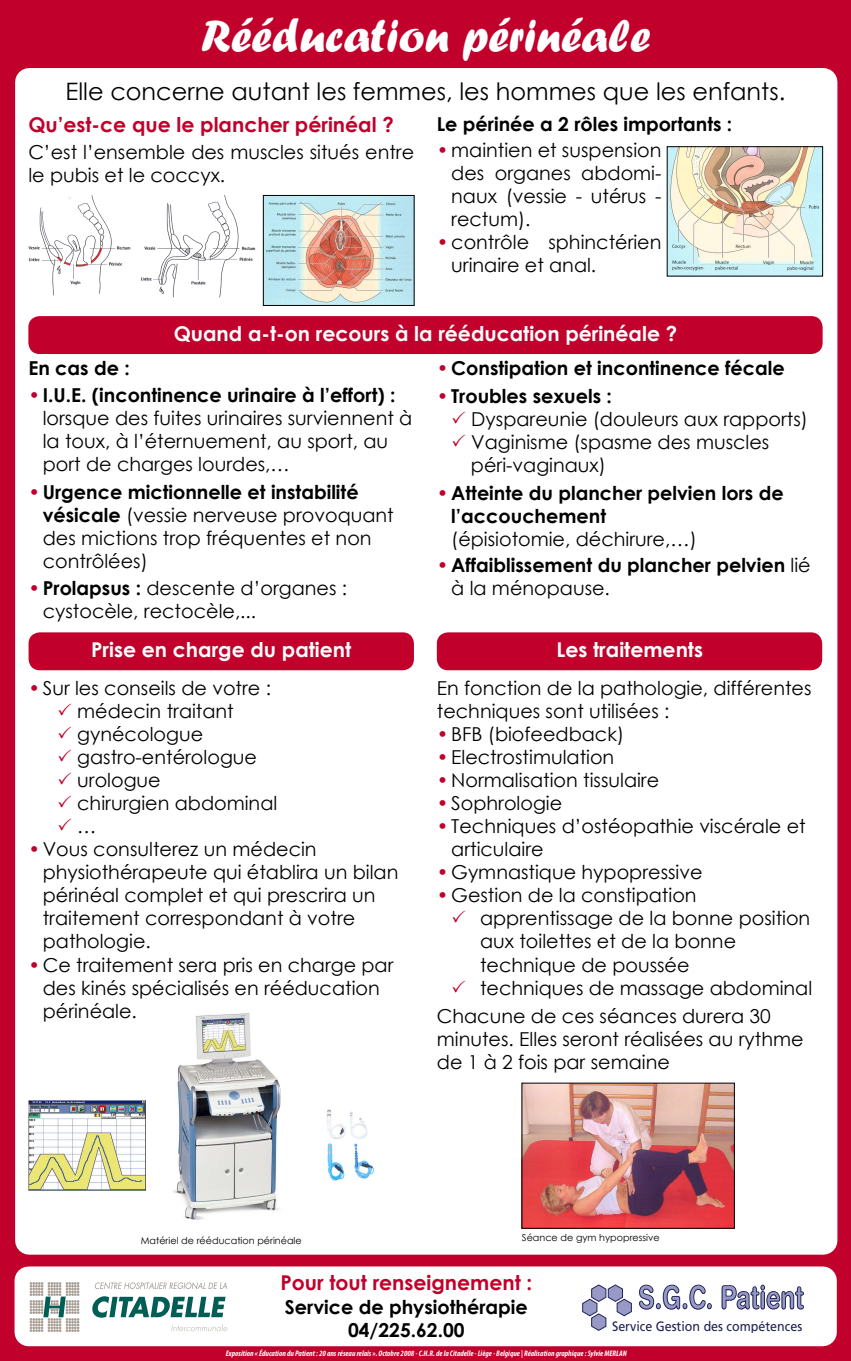
<style>
.page{position:relative;width:851px;height:1361px;background:#fff}
.page>*{position:absolute;margin:0;border:0;box-sizing:border-box;transform-origin:0 0}
.t1{font:48px "Forte";color:#fff}
.t2{font:700 31.76px "Helvetica Rounded LT Std";color:#9999c7;scale:.75 1}
.t3{font:24px "Century Gothic";color:#000}
.t4{font:700 20.4px "Century Gothic";color:#fff}
.t5{font:700 20.4px "Century Gothic";color:#c1002b}
.t6{font:19.2px/23px "Century Gothic";color:#000}
.t7{font:700 19.2px/23px "Century Gothic";color:#000}
.t8{font:13.52px "Frutiger LT Std";color:#202354;scale:.92 1}
.t9{font:9.6px "Century Gothic";color:#000}
.t10{font:italic 700 condensed 8px "Myriad Pro";color:#fff}
.s1{color:#c1002b}
.s2{font-weight:700}
.s3{font-weight:400;color:#c1002b}
.s4{font-weight:400}
</style>
<div class="page">
<div style="left:0;top:0;width:850px;height:1361px;background:#c1002b"></div>
<div style="left:29px;top:82px;width:794px;height:1158px;background:#fff"></div>
<div style="left:15px;top:68px;width:822px;height:1186px;border:28px solid #fff"></div>
<div style="left:29px;top:1280px;width:793px;height:52px;background:#fff"></div>
<div style="left:15px;top:1266px;width:821px;height:80px;border:28px solid #fff"></div>
<div style="left:28px;top:316px;width:794px;height:38px;background:#c1002b;border-radius:11px"></div>
<svg style="left:30px;top:1282px;width:49px;height:49px"></svg>
<svg style="left:92px;top:1296px;width:133px;height:22px"></svg>
<svg style="left:95px;top:1282px;width:132px;height:7px"></svg>
<svg style="left:171px;top:1324px;width:56px;height:7px"></svg>
<svg style="left:582px;top:1284px;width:50px;height:47px"></svg>
<svg style="left:638px;top:1284px;width:73px;height:25px"></svg>
<svg style="left:721px;top:1284px;width:83px;height:25px"></svg>
<img style="left:20px;top:195px;width:394px;height:111px">
<div style="left:29px;top:632px;width:385px;height:38px;background:#c1002b;border-radius:11px"></div>
<div style="left:437px;top:632px;width:385px;height:38px;background:#c1002b;border-radius:11px"></div>
<img style="left:669px;top:149px;width:151px;height:125px">
<div style="left:263px;top:195px;width:151px;height:110px;border:1px solid #000"></div>
<img style="left:28px;top:1100px;width:118px;height:91px">
<img style="left:524px;top:1085px;width:208px;height:141px">
<img style="left:327px;top:1109px;width:48px;height:72px">
<img style="left:173px;top:1013px;width:108px;height:207px">
<h1 class="t1" style="left:201px;top:8px;width:451px">Rééducation périnéale</h1>
<p class="t3" style="left:66px;top:74px;width:721px">Elle concerne autant les femmes, les hommes que les enfants.</p>
<p class="t5" style="left:28px;top:109px;width:367px">Qu’est-ce que le plancher périnéal ?</p>
<p class="t6" style="left:28px;top:140px;width:387px">C’est l’ensemble des muscles situés entre le pubis et le coccyx.</p>
<p class="t7" style="left:437px;top:111px;width:297px">Le périnée a 2 rôles importants :</p>
<p class="t6" style="left:451px;top:138px;width:212px;text-align:justify;text-indent:-14px"><span class="s1">•</span>maintien et suspension des organes abdomi&shy;naux (vessie - utérus - rectum).</p>
<p class="t6" style="left:451px;top:230px;width:212px;text-indent:-14px"><span class="s1">•</span>contrôle sphinctérien urinaire et anal.</p>
<p class="t4" style="left:174px;top:318px;width:505px">Quand a-t-on recours à la rééducation périnéale ?</p>
<p class="t7" style="left:28px;top:356px;width:103px">En cas de :</p>
<p class="t6" style="left:43px;top:383px;width:371px;text-indent:-14px"><span class="s1">•</span><span class="s2">I.U.E. (incontinence urinaire à l’effort) : </span>lorsque des fuites urinaires surviennent à la toux, à l’éternuement, au sport, au port de charges lourdes,…</p>
<p class="t6" style="left:43px;top:480px;width:352px;text-indent:-14px"><span class="s1">•</span> <span class="s2">Urgence mictionnelle et instabilité vésicale</span> (vessie nerveuse provoquant des mictions trop fréquentes et non contrôlées)</p>
<p class="t6" style="left:43px;top:576px;width:306px;text-indent:-14px"><span class="s1">•</span><span class="s2">Prolapsus :</span> descente d’organes : cystocèle, rectocèle,...</p>
<p class="t7" style="left:437px;top:356px;width:349px"><span class="s3">•</span>Constipation et incontinence fécale</p>
<p class="t6" style="left:471px;top:384px;width:338px;text-indent:-34px"><span class="s1">•</span><span class="s2">Troubles sexuels :<br></span>Dyspareunie (douleurs aux rapports)<br>Vaginisme (spasme des muscles péri-vaginaux)</p>
<p class="t7" style="left:451px;top:480px;width:334px;text-indent:-14px"><span class="s3">•</span>Atteinte du plancher pelvien lors de l’accouchement</p>
<p class="t6" style="left:451px;top:527px;width:247px">(épisiotomie, déchirure,…)</p>
<p class="t7" style="left:451px;top:553px;width:361px;text-indent:-14px"><span class="s3">•</span>Affaiblissement du plancher pelvien <span class="s4">lié à la ménopause.</span></p>
<p class="t4" style="left:91px;top:634px;width:261px">Prise en charge du patient</p>
<p class="t4" style="left:556px;top:634px;width:148px">Les traitements</p>
<p class="t6" style="left:77px;top:676px;width:201px;text-indent:-49px"><span class="s1">•</span>Sur les conseils de votre : médecin traitant gynécologue gastro-entérologue urologue<br>chirurgien abdominal …</p>
<p class="t6" style="left:43px;top:837px;width:357px;text-indent:-14px"><span class="s1">•</span> Vous consulterez un médecin physiothérapeute qui établira un bilan périnéal complet et qui prescrira un traitement correspondant à votre pathologie.</p>
<p class="t6" style="left:43px;top:952px;width:352px;text-indent:-14px"><span class="s1">•</span> Ce traitement sera pris en charge par des kinés spécialisés en rééducation périnéale.</p>
<p class="t6" style="left:437px;top:676px;width:376px">En fonction de la pathologie, différentes techniques sont utilisées :</p>
<p class="t6" style="left:437px;top:722px;width:189px"><span class="s1">•</span>BFB (biofeedback)</p>
<p class="t6" style="left:437px;top:745px;width:179px"><span class="s1">•</span>Electrostimulation</p>
<p class="t6" style="left:437px;top:768px;width:224px"><span class="s1">•</span>Normalisation tissulaire</p>
<p class="t6" style="left:437px;top:791px;width:127px"><span class="s1">•</span>Sophrologie</p>
<p class="t6" style="left:451px;top:814px;width:356px;text-indent:-14px"><span class="s1">•</span>Techniques d’ostéopathie viscérale et articulaire</p>
<p class="t6" style="left:437px;top:860px;width:267px"><span class="s1">•</span>Gymnastique hypopressive</p>
<p class="t6" style="left:480px;top:883px;width:333px;text-indent:-43px"><span class="s1">•</span>Gestion de la constipation apprentissage de la bonne position aux toilettes et de la bonne technique de poussée<br>techniques de massage abdominal</p>
<p class="t6" style="left:437px;top:1004px;width:368px">Chacune de ces séances durera 30 minutes. Elles seront réalisées au rythme de 1 à 2 fois par semaine</p>
<p class="t9" style="left:141px;top:1234px;width:162px">Matériel de rééducation périnéale</p>
<p class="t9" style="left:522px;top:1231px;width:139px">Séance de gym hypopressive</p>
<p class="t5" style="left:280px;top:1267px;width:253px">Pour tout renseignement :</p>
<p class="t7" style="left:285px;top:1294px;width:244px;text-align:center">Service de physiothérapie<br>04/225.62.00</p>
<h2 class="t2" style="left:638px;top:1278px;width:222px">S.G.C. Patient</h2>
<p class="t8" style="left:612px;top:1318px;width:208px">Service Gestion des compétences</p>
<p class="t10" style="left:226px;top:1348px;width:402px">Exposition « Éducation du Patient : 20 ans réseau relais ». Octobre 2008 - C.H.R. de la Citadelle - Liège - Belgique | Réalisation graphique : Sylvie MERLAN</p>
</div>
